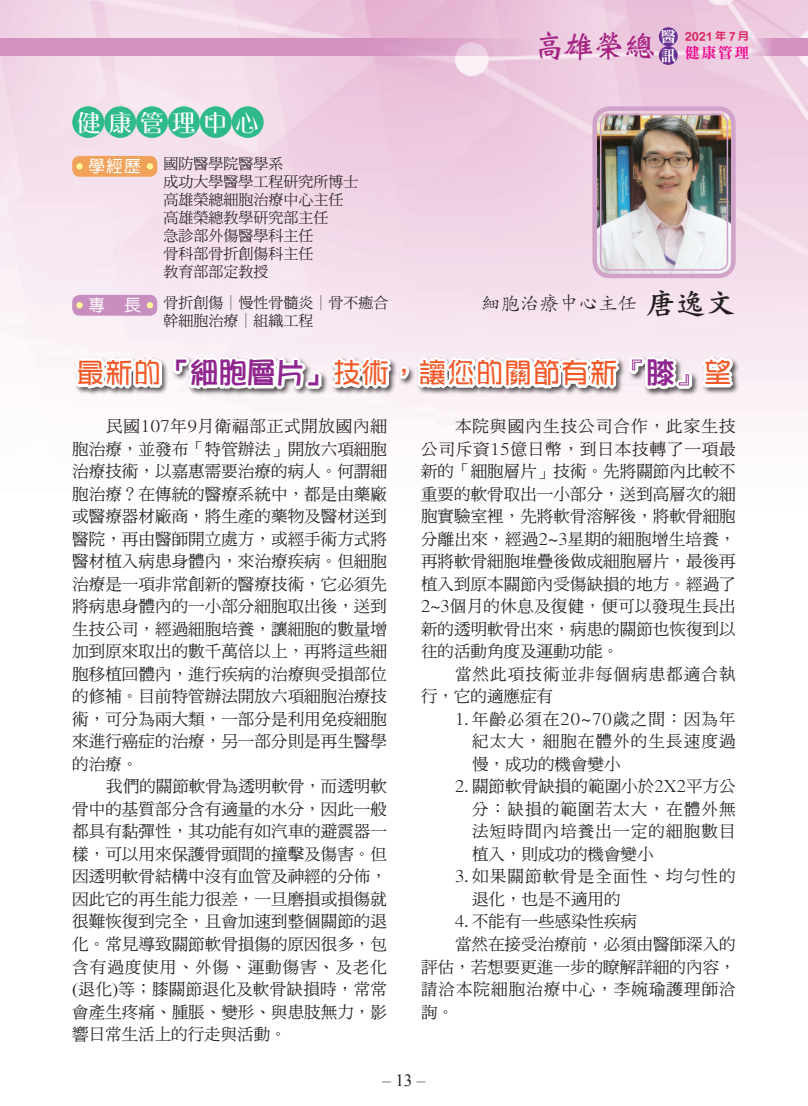
<style>
.page{position:relative;width:808px;height:1106px;background:#fff}
.page>*{position:absolute;margin:0;border:0;box-sizing:border-box;transform-origin:0 0}
.t1{font:31.5px "DF Wei Bei Md HKP BF";color:#a42383}
.t2{font:28.5px "DF Hua Yi W4 WINP BF";color:#f15929}
.t3{font:500 24px "M Yoyo HK";letter-spacing:.32em;color:#fff}
.t4{font:19.5px "DF Kai Shu Std W3";color:#231f20}
.t5{font:italic 17.1px "Times New Roman";color:#231f20}
.t6{font:16.5px/22.5px "DF Ming Md HKP BF";letter-spacing:.005em;color:#231f20;text-align:justify}
.t7{font:16.5px/22.5px "DF Ming Md HKP BF";letter-spacing:.065em;color:#231f20}
.t8{font:16.5px/22.5px "DF Ming Md HKP BF";letter-spacing:.07em;color:#231f20}
.t9{font:16.5px "DF Yuan Std W5";color:#fff}
.t10{font:15.15px "DF Ming Std W9";color:#fff}
.t11{font:15px/18px "DF Ming Std W5";color:#231f20}
.t12{font:15px "DF Ming Std W9";color:#ed028c}
.t13{font:12px "DF Li Yuan Bd HK BF";color:#d91a5b}
.s1{font-size:15.15px;color:#fff}
.s2{font-size:10.5px}
.s3{font-family:"DF Kai Shu Std W7";font-size:30px}
.s4{font-family:"DFPOP1 W7 HKP BF";color:#90268f}
.s5{font-style:normal}
</style>
<div class="page">
<img style="left:0;top:0;width:808px;height:432px">
<div style="left:0;top:38px;width:534px;height:18px;background:#d291bf"></div>
<svg style="left:751px;top:38px;width:57px;height:18px"></svg>
<svg style="left:72px;top:0;width:665px;height:406px;background:#ecd6e3"></svg>
<img style="left:597px;top:114px;width:134px;height:159px">
<div style="left:592px;top:106px;width:144px;height:172px;border:4px solid #d2a3ca;border-radius:15px"></div>
<div style="left:600px;top:114px;width:128px;height:157px;border:2px solid #d2a3ca;border-radius:9px"></div>
<h3 class="t3" style="left:77px;top:107px;width:184px">健康管理中心</h3>
<p class="t10" style="left:661px;top:28px;width:16px">醫</p>
<p class="t12" style="left:661px;top:44px;width:90px"><span class="s1">訊</span> 健康管理</p>
<h1 class="t1" style="left:534px;top:29px;width:123px">高雄榮總</h1>
<p class="t13" style="left:685px;top:30px;width:65px">2021 <span class="s2">年</span> 7 <span class="s2">月</span></p>
<p class="t11" style="left:164px;top:154px;width:196px">國防醫學院醫學系<br>成功大學醫學工程研究所博士高雄榮總細胞治療中心主任高雄榮總教學研究部主任<br>急診部外傷醫學科主任<br>骨科部骨折創傷科主任<br>教育部部定教授</p>
<p class="t11" style="left:164px;top:293px;width:226px">骨折創傷│慢性骨髓炎│骨不癒合幹細胞治療│組織工程</p>
<p class="t9" style="left:88px;top:157px;width:54px">學經歷</p>
<p class="t9" style="left:88px;top:296px;width:54px">專 長</p>
<p class="t4" style="left:481px;top:293px;width:256px">細胞治療中心主任<span class="s3">唐逸文</span></p>
<h2 class="t2" style="left:76px;top:358px;width:657px">最新的<span class="s4">「細胞層片」</span>技術，讓您的關節有新<span class="s4">『膝』</span>望</h2>
<p class="t6" style="left:72px;top:416px;width:316px;text-indent:34px">民國107年9月衛福部正式開放國內細胞治療，並發布「特管辦法」開放六項細胞治療技術，以嘉惠需要治療的病人。何謂細胞治療？在傳統的醫療系統中，都是由藥廠或醫療器材廠商，將生產的藥物及醫材送到醫院，再由醫師開立處方，或經手術方式將醫材植入病患身體內，來治療疾病。但細胞治療是一項非常創新的醫療技術，它必須先將病患身體內的一小部分細胞取出後，送到生技公司，經過細胞培養，讓細胞的數量增加到原來取出的數千萬倍以上，再將這些細胞移植回體內，進行疾病的治療與受損部位的修補。目前特管辦法開放六項細胞治療技術，可分為兩大類，一部分是利用免疫細胞來進行癌症的治療，另一部分則是再生醫學的治療。</p>
<p class="t6" style="left:72px;top:776px;width:316px;text-indent:34px">我們的關節軟骨為透明軟骨，而透明軟骨中的基質部分含有適量的水分，因此一般都具有黏彈性，其功能有如汽車的避震器一樣，可以用來保護骨頭間的撞擊及傷害。但因透明軟骨結構中沒有血管及神經的分佈，因此它的再生能力很差，一旦磨損或損傷就很難恢復到完全，且會加速到整個關節的退化。常見導致關節軟骨損傷的原因很多，包含有過度使用、外傷、運動傷害、及老化(退化)等；膝關節退化及軟骨缺損時，常常會產生疼痛、腫脹、變形、與患肢無力，影響日常生活上的行走與活動。</p>
<p class="t6" style="left:421px;top:416px;width:316px;text-indent:34px">本院與國內生技公司合作，此家生技公司斥資15億日幣，到日本技轉了一項最新的「細胞層片」技術。先將關節內比較不重要的軟骨取出一小部分，送到高層次的細胞實驗室裡，先將軟骨溶解後，將軟骨細胞分離出來，經過2~3星期的細胞增生培養，再將軟骨細胞堆疊後做成細胞層片，最後再植入到原本關節內受傷缺損的地方。經過了2~3個月的休息及復健，便可以發現生長出新的透明軟骨出來，病患的關節也恢復到以往的活動角度及運動功能。</p>
<p class="t7" style="left:421px;top:663px;width:316px;text-indent:34px">當然此項技術並非每個病患都適合執行，它的適應症有</p>
<p class="t6" style="left:472px;top:708px;width:265px;text-indent:-17px">1. 年齡必須在20~70歲之間：因為年紀太大，細胞在體外的生長速度過慢，成功的機會變小</p>
<p class="t6" style="left:472px;top:776px;width:265px;text-indent:-17px">2. 關節軟骨缺損的範圍小於2X2平方公分：缺損的範圍若太大，在體外無法短時間內培養出一定的細胞數目植入，則成功的機會變小</p>
<p class="t8" style="left:472px;top:866px;width:265px;text-indent:-17px">3. 如果關節軟骨是全面性、均勻性的退化，也是不適用的</p>
<p class="t6" style="left:455px;top:911px;width:184px">4. 不能有一些感染性疾病</p>
<p class="t6" style="left:455px;top:933px;width:282px">當然在接受治療前，必須由醫師深入的</p>
<p class="t6" style="left:421px;top:956px;width:316px">評估，若想要更進一步的瞭解詳細的內容，</p>
<p class="t7" style="left:421px;top:978px;width:316px">請洽本院細胞治療中心，李婉瑜護理師洽</p>
<p class="t6" style="left:421px;top:1001px;width:34px">詢。</p>
<p class="t5" style="left:383px;top:1068px;width:44px">‒ <span class="s5">13</span> ‒</p>
</div>
